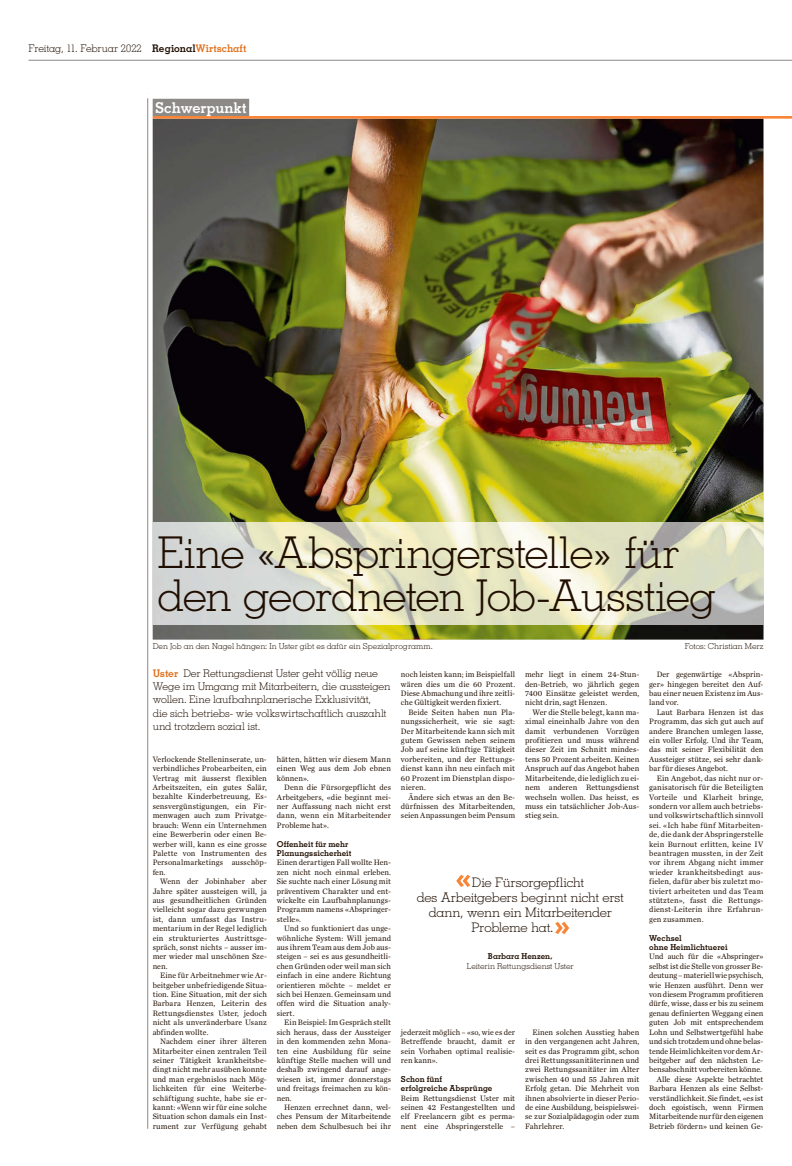
<style>
.page{position:relative;width:792px;height:1166px;background:#fff}
.page>*{position:absolute;margin:0;border:0;box-sizing:border-box;transform-origin:0 0}
.t1{font:300 43.75px/43.8px "Memphis LT Pro";letter-spacing:-.03em;color:#200e00}
.t2{font:700 14.88px "Memphis LT Pro";letter-spacing:-.005em;color:#fff}
.t3{font:300 13.12px "Memphis LT Pro";letter-spacing:-.025em;color:#200e00}
.t4{font:300 10.5px/13.1px "Memphis LT Pro";letter-spacing:-.015em;color:#200e00}
.t5{font:8.14px/9.5px "Chronicle Text G1";letter-spacing:.005em;color:#200e00;text-align:justify}
.t6{font:300 8.14px "Memphis LT Pro";letter-spacing:-.005em;color:#200e00}
.t7{font:700 8.14px/9.5px "Memphis LT Pro";color:#200e00}
.s1{font-weight:700}
.s2{font-weight:700;color:#e1711d}
</style>
<div class="page">
<hr style="left:29px;top:60px;width:762px;height:1px;background:#8c8986">
<img style="left:153px;top:119px;width:610px;height:520px">
<img style="left:153px;top:523px;width:610px;height:101px">
<div style="left:153px;top:99px;width:96px;height:17px;background:#8c8986"></div>
<hr style="left:153px;top:116px;width:638px;height:3px;background:#f88437">
<svg style="left:456px;top:875px;width:14px;height:12px"></svg>
<svg style="left:555px;top:922px;width:14px;height:12px"></svg>
<hr style="left:147px;top:94px;width:1px;height:1035px;background:#8c8986">
<hr style="left:143px;top:94px;width:10px;height:4px;background:#fff">
<p class="t4" style="left:29px;top:42px;width:219px">Freitag, 11. Februar 2022 <span class="s1">Regional</span><span class="s2">Wirtschaft</span></p>
<h2 class="t2" style="left:155px;top:98px;width:93px">Schwerpunkt</h2>
<h1 class="t1" style="left:158px;top:530px;width:560px">Eine «Abspringerstelle» für den geordneten Job-Ausstieg</h1>
<p class="t6" style="left:153px;top:641px;width:281px">Den Job an den Nagel hängen: In Uster gibt es dafür ein Spezialprogramm.</p>
<p class="t6" style="left:684px;top:641px;width:80px">Fotos: Christian Merz</p>
<p class="t4" style="left:153px;top:667px;width:239px"><span class="s2">Uster</span> Der Rettungsdienst Uster geht völlig neue Wege im Umgang mit Mitarbeitern, die aussteigen wollen. Eine laufbahnplanerische Exklusivität,<br>die sich betriebs- wie volkswirtschaftlich auszahlt und trotzdem sozial ist.</p>
<p class="t5" style="left:153px;top:754px;width:116px">Verlockende Stelleninserate, un&shy;verbindliches Probearbeiten, ein Vertrag mit äusserst flexiblen Arbeitszeiten, ein gutes Salär, bezahlte Kinderbetreuung, Es&shy;sensvergünstigungen, ein Fir&shy;menwagen auch zum Privatge&shy;brauch: Wenn ein Unternehmen eine Bewerberin oder einen Be&shy;werber will, kann es eine grosse Palette von Instrumenten des Personalmarketings ausschöp&shy;fen.</p>
<p class="t5" style="left:153px;top:876px;width:116px;text-indent:7px">Wenn der Jobinhaber aber Jahre später aussteigen will, ja aus gesundheitlichen Gründen vielleicht sogar dazu gezwungen ist, dann umfasst das Instru&shy;mentarium in der Regel lediglich ein strukturiertes Austrittsge&shy;spräch, sonst nichts – ausser im&shy;mer wieder mal unschönen Sze&shy;nen.</p>
<p class="t5" style="left:153px;top:970px;width:116px;text-indent:7px">Eine für Arbeitnehmer wie Ar&shy;beitgeber unbefriedigende Situa&shy;tion. Eine Situation, mit der sich Barbara Henzen, Leiterin des Rettungsdienstes Uster, jedoch nicht als unveränderbare Usanz abfinden wollte.</p>
<p class="t5" style="left:153px;top:1036px;width:116px;text-indent:7px">Nachdem einer ihrer älteren Mitarbeiter einen zentralen Teil seiner Tätigkeit krankheitsbe&shy;dingt nicht mehr ausüben konnte und man ergebnislos nach Mög&shy;lichkeiten für eine Weiterbe&shy;schäftigung suchte, habe sie er&shy;kannt: «Wenn wir für eine solche Situation schon damals ein Inst&shy;rument zur Verfügung gehabt</p>
<p class="t5" style="left:277px;top:754px;width:116px">hätten, hätten wir diesem Mann einen Weg aus dem Job ebnen können».</p>
<p class="t5" style="left:277px;top:782px;width:116px;text-indent:7px">Denn die Fürsorgepflicht des Arbeitgebers, «die beginnt mei&shy;ner Auffassung nach nicht erst dann, wenn ein Mitarbeitender Probleme hat».</p>
<p class="t7" style="left:277px;top:839px;width:76px">Offenheit für mehr<br>Planungssicherheit</p>
<p class="t5" style="left:277px;top:857px;width:116px">Einen derartigen Fall wollte Hen&shy;zen nicht noch einmal erleben.<br>Sie suchte nach einer Lösung mit präventivem Charakter und ent&shy;wickelte ein Laufbahnplanungs-Programm namens «Abspringer&shy;stelle».</p>
<p class="t5" style="left:277px;top:923px;width:116px;text-indent:7px">Und so funktioniert das unge&shy;wöhnliche System: Will jemand aus ihrem Team aus dem Job aus&shy;steigen – sei es aus gesundheitli&shy;chen Gründen oder weil man sich einfach in eine andere Richtung orientieren möchte – meldet er sich bei Henzen. Gemeinsam und offen wird die Situation analy&shy;siert.</p>
<p class="t5" style="left:277px;top:1017px;width:116px;text-indent:7px">Ein Beispiel: Im Gespräch stellt sich heraus, dass der Aussteiger in den kommenden zehn Mona&shy;ten eine Ausbildung für seine künftige Stelle machen will und deshalb zwingend darauf ange&shy;wiesen ist, immer donnerstags und freitags freimachen zu kön&shy;nen.</p>
<p class="t5" style="left:277px;top:1102px;width:116px;text-indent:7px">Henzen errechnet dann, wel&shy;ches Pensum der Mitarbeitende neben dem Schulbesuch bei ihr</p>
<p class="t5" style="left:401px;top:669px;width:116px">noch leisten kann; im Beispielfall wären dies um die 60 Prozent.<br>Diese Abmachung und ihre zeitli&shy;che Gültigkeit werden fixiert.</p>
<p class="t5" style="left:401px;top:707px;width:116px;text-indent:7px">Beide Seiten haben nun Pla&shy;nungssicherheit, wie sie sagt:<br>Der Mitarbeitende kann sich mit gutem Gewissen neben seinem Job auf seine künftige Tätigkeit vorbereiten, und der Rettungs&shy;dienst kann ihn neu einfach mit 60 Prozent im Dienstplan dispo&shy;nieren.</p>
<p class="t5" style="left:401px;top:791px;width:116px;text-indent:7px">Ändere sich etwas an den Be&shy;dürfnissen des Mitarbeitenden, seien Anpassungen beim Pensum</p>
<p class="t5" style="left:525px;top:669px;width:116px">mehr liegt in einem 24-Stun&shy;den-Betrieb, wo jährlich gegen 7400 Einsätze geleistet werden, nicht drin, sagt Henzen.</p>
<p class="t5" style="left:525px;top:707px;width:116px;text-indent:7px">Wer die Stelle belegt, kann ma&shy;ximal eineinhalb Jahre von den damit verbundenen Vorzügen profitieren und muss während dieser Zeit im Schnitt mindes&shy;tens 50 Prozent arbeiten. Keinen Anspruch auf das Angebot haben Mitarbeitende, die lediglich zu ei&shy;nem anderen Rettungsdienst wechseln wollen. Das heisst, es muss ein tatsächlicher Job-Aus&shy;stieg sein.</p>
<h3 class="t3" style="left:471px;top:874px;width:114px">Die Fürsorgepflicht</h3>
<h3 class="t3" style="left:416px;top:889px;width:208px">des Arbeitgebers beginnt nicht erst</h3>
<h3 class="t3" style="left:428px;top:904px;width:184px">dann, wenn ein Mitarbeitender</h3>
<h3 class="t3" style="left:471px;top:919px;width:84px">Probleme hat.</h3>
<p class="t7" style="left:488px;top:952px;width:66px">Barbara Henzen,</p>
<p class="t6" style="left:466px;top:961px;width:108px">Leiterin Rettungsdienst Uster</p>
<p class="t5" style="left:401px;top:1027px;width:116px">jederzeit möglich – «so, wie es der Betreffende braucht, damit er sein Vorhaben optimal realisie&shy;ren kann».</p>
<p class="t7" style="left:401px;top:1074px;width:93px">Schon fünf<br>erfolgreiche Absprünge</p>
<p class="t5" style="left:401px;top:1092px;width:116px">Beim Rettungsdienst Uster mit seinen 42 Festangestellten und elf Freelancern gibt es perma&shy;nent eine Abspringerstelle –</p>
<p class="t5" style="left:525px;top:1027px;width:116px;text-indent:7px">Einen solchen Ausstieg haben in den vergangenen acht Jahren, seit es das Programm gibt, schon drei Rettungssanitäterinnen und zwei Rettungssanitäter im Alter zwischen 40 und 55 Jahren mit Erfolg getan. Die Mehrheit von ihnen absolvierte in dieser Perio&shy;de eine Ausbildung, beispielswei&shy;se zur Sozialpädagogin oder zum Fahrlehrer.</p>
<p class="t5" style="left:649px;top:669px;width:116px;text-indent:7px">Der gegenwärtige «Absprin&shy;ger» hingegen bereitet den Auf&shy;bau einer neuen Existenz im Aus&shy;land vor.</p>
<p class="t5" style="left:649px;top:707px;width:116px;text-indent:7px">Laut Barbara Henzen ist das Programm, das sich gut auch auf andere Branchen umlegen lasse, ein voller Erfolg. Und ihr Team, das mit seiner Flexibilität den Aussteiger stütze, sei sehr dank&shy;bar für dieses Angebot.</p>
<p class="t5" style="left:649px;top:773px;width:116px;text-indent:7px">Ein Angebot, das nicht nur or&shy;ganisatorisch für die Beteiligten Vorteile und Klarheit bringe, sondern vor allem auch betriebs&shy;und volkswirtschaftlich sinnvoll sei. «Ich habe fünf Mitarbeiten&shy;de, die dank der Abspringerstelle kein Burnout erlitten, keine IV beantragen mussten, in der Zeit vor ihrem Abgang nicht immer wieder krankheitsbedingt aus&shy;fielen, dafür aber bis zuletzt mo&shy;tiviert arbeiteten und das Team stützten», fasst die Rettungs&shy;dienst-Leiterin ihre Erfahrun&shy;gen zusammen.</p>
<p class="t7" style="left:649px;top:933px;width:80px">Wechsel<br>ohne Heimlichtuerei</p>
<p class="t5" style="left:649px;top:951px;width:116px;text-align:right">Und auch für die «Abspringer» selbst ist die Stelle von grosser Be&shy;deutung – materiell wie psychisch, wie Henzen ausführt. Denn wer von diesem Programm profitieren dürfe, wisse, dass er bis zu seinem genau definierten Weggang einen guten Job mit entsprechendem<br>Lohn und Selbstwertgefühl habe und sich trotzdem und ohne belas&shy;tende Heimlichkeiten vor dem Ar&shy;beitgeber auf den nächsten Le&shy;bensabschnitt vorbereiten könne.<br>Alle diese Aspekte betrachtet<br>Barbara Henzen als eine Selbst&shy;verständlichkeit. Sie findet, «es ist doch egoistisch, wenn Firmen<br>Mitarbeitende nur für den eigenen<br>Betrieb fördern» und keinen Ge-</p>
</div>
